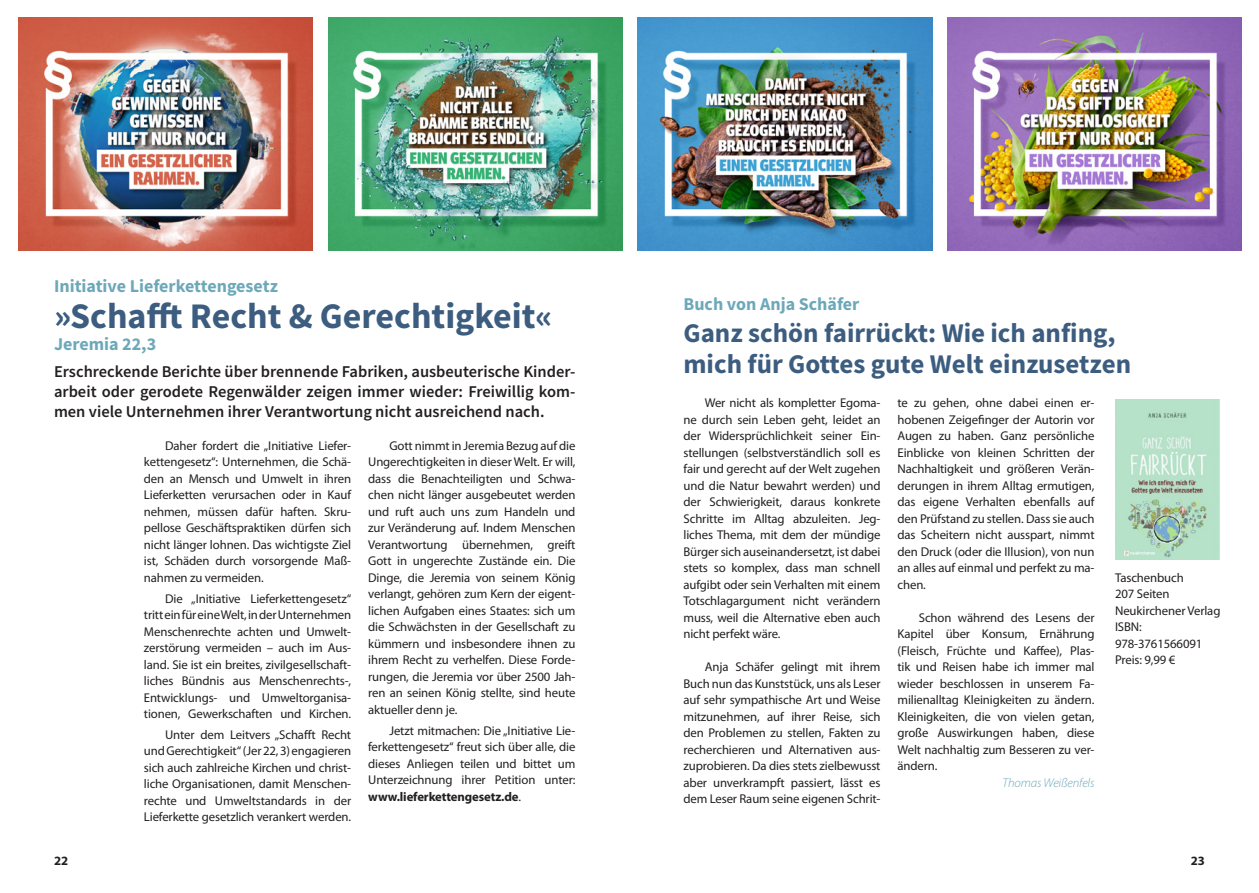
<style>
.page{position:relative;width:1259px;height:893px;background:#fff}
.page>*{position:absolute;margin:0;border:0;box-sizing:border-box;transform-origin:0 0}
.t1{font:700 36px "Source Sans Pro";color:#3c5d7f}
.t2{font:700 27px/31.5px "Source Sans Pro";color:#3c5d7f}
.t3{font:700 18px "Source Sans Pro";color:#6da8b9}
.t4{font:600 16.5px/19.8px "Source Sans Pro";color:#231f20;text-align:justify}
.t5{font:12.75px/16.5px "Myriad Pro";letter-spacing:-.01em;color:#231f20;text-align:justify}
.t6{font:italic 300 12.75px "Myriad Pro";letter-spacing:-.01em;color:#6da8b9}
.t7{font:700 12.75px "Myriad Pro";color:#231f20}
.s1{font-weight:700}
</style>
<div class="page">
<img style="left:19px;top:17px;width:294px;height:234px">
<img style="left:328px;top:17px;width:294px;height:234px">
<img style="left:638px;top:17px;width:294px;height:234px">
<img style="left:947px;top:17px;width:294px;height:234px">
<img style="left:1115px;top:399px;width:104px;height:160px">
<h3 class="t3" style="left:54px;top:274px;width:225px">Initiative Lieferkettengesetz</h3>
<h1 class="t1" style="left:54px;top:292px;width:500px">»Schafft Recht &amp; Gerechtigkeit«</h1>
<h3 class="t3" style="left:54px;top:331px;width:104px">Jeremia 22,3</h3>
<p class="t4" style="left:54px;top:362px;width:523px">Erschreckende Berichte über brennende Fabriken, ausbeuterische Kinder&shy;arbeit oder gerodete Regenwälder zeigen immer wieder: Freiwillig kom&shy;men viele Unternehmen ihrer Verantwortung nicht ausreichend nach.</p>
<p class="t5" style="left:144px;top:437px;width:209px;text-indent:21px">Daher fordert die „Initiative Liefer&shy;kettengesetz“: Unternehmen, die Schä&shy;den an Mensch und Umwelt in ihren Lieferketten verursachen oder in Kauf nehmen, müssen dafür haften. Skru&shy;pellose Geschäftspraktiken dürfen sich nicht länger lohnen. Das wichtigste Ziel ist, Schäden durch vorsorgende Maß&shy;nahmen zu vermeiden.</p>
<p class="t5" style="left:144px;top:590px;width:209px;text-indent:21px">Die „Initiative Lieferkettengesetz“ tritt ein für eine Welt, in der Unternehmen Menschenrechte achten und Umwelt&shy;zerstörung vermeiden – auch im Aus&shy;land. Sie ist ein breites, zivilgesellschaft&shy;liches Bündnis aus Menschenrechts-, Entwicklungs- und Umweltorganisa&shy;tionen, Gewerkschaften und Kirchen.</p>
<p class="t5" style="left:144px;top:726px;width:209px;text-indent:21px">Unter dem Leitvers „Schafft Recht und Gerechtigkeit“ (Jer 22, 3) engagieren sich auch zahlreiche Kirchen und christ&shy;liche Organisationen, damit Menschen&shy;rechte und Umweltstandards in der Lieferkette gesetzlich verankert werden.</p>
<p class="t5" style="left:368px;top:437px;width:209px;text-indent:21px">Gott nimmt in Jeremia Bezug auf die Ungerechtigkeiten in dieser Welt. Er will, dass die Benachteiligten und Schwa&shy;chen nicht länger ausgebeutet werden und ruft auch uns zum Handeln und zur Veränderung auf. Indem Menschen Verantwortung übernehmen, greift Gott in ungerechte Zustände ein. Die Dinge, die Jeremia von seinem König verlangt, gehören zum Kern der eigent&shy;lichen Aufgaben eines Staates: sich um die Schwächsten in der Gesellschaft zu kümmern und insbesondere ihnen zu ihrem Recht zu verhelfen. Diese Forde&shy;rungen, die Jeremia vor über 2500 Jah&shy;ren an seinen König stellte, sind heute aktueller denn je.</p>
<p class="t5" style="left:368px;top:722px;width:209px;text-indent:21px">Jetzt mitmachen: Die „Initiative Lie&shy;ferkettengesetz“ freut sich über alle, die dieses Anliegen teilen und bittet um Unterzeichnung ihrer Petition unter: <span class="s1">www.lieferkettengesetz.de</span>.</p>
<h3 class="t3" style="left:683px;top:292px;width:177px">Buch von Anja Schäfer</h3>
<h2 class="t2" style="left:683px;top:317px;width:449px">Ganz schön fairrückt: Wie ich anfing, mich für Gottes gute Welt einzusetzen</h2>
<p class="t5" style="left:683px;top:394px;width:198px;text-indent:21px">Wer nicht als kompletter Egoma&shy;ne durch sein Leben geht, leidet an der Widersprüchlichkeit seiner Ein&shy;stellungen (selbstverständlich soll es fair und gerecht auf der Welt zugehen und die Natur bewahrt werden) und der Schwierigkeit, daraus konkrete Schritte im Alltag abzuleiten. Jeg&shy;liches Thema, mit dem der mündige Bürger sich auseinandersetzt, ist dabei stets so komplex, dass man schnell aufgibt oder sein Verhalten mit einem Totschlagargument nicht verändern muss, weil die Alternative eben auch nicht perfekt wäre.</p>
<p class="t5" style="left:683px;top:658px;width:198px;text-indent:21px">Anja Schäfer gelingt mit ihrem Buch nun das Kunststück, uns als Leser auf sehr sympathische Art und Weise mitzunehmen, auf ihrer Reise, sich den Problemen zu stellen, Fakten zu recherchieren und Alternativen aus&shy;zuprobieren. Da dies stets zielbewusst aber unverkrampft passiert, lässt es dem Leser Raum seine eigenen Schrit-</p>
<p class="t5" style="left:897px;top:394px;width:198px">te zu gehen, ohne dabei einen er&shy;hobenen Zeigefinger der Autorin vor Augen zu haben. Ganz persönliche Einblicke von kleinen Schritten der Nachhaltigkeit und größeren Verän&shy;derungen in ihrem Alltag ermutigen, das eigene Verhalten ebenfalls auf den Prüfstand zu stellen. Dass sie auch das Scheitern nicht ausspart, nimmt den Druck (oder die Illusion), von nun an alles auf einmal und perfekt zu ma&shy;chen.</p>
<p class="t5" style="left:897px;top:609px;width:198px;text-indent:21px">Schon während des Lesens der Kapitel über Konsum, Ernährung (Fleisch, Früchte und Kaffee), Plas&shy;tik und Reisen habe ich immer mal wieder beschlossen in unserem Fa&shy;milienalltag Kleinigkeiten zu ändern.<br>Kleinigkeiten, die von vielen getan, große Auswirkungen haben, diese Welt nachhaltig zum Besseren zu ver&shy;ändern.</p>
<p class="t6" style="left:1002px;top:775px;width:93px">Thomas Weißenfels</p>
<p class="t5" style="left:1115px;top:569px;width:107px;text-align:left">Taschenbuch<br>207 Seiten<br>Neukirchener Verlag<br>ISBN:<br>978-3761566091<br>Preis: 9,99 €</p>
<p class="t7" style="left:54px;top:852px;width:16px">22</p>
<p class="t7" style="left:1190px;top:852px;width:16px">23</p>
</div>
